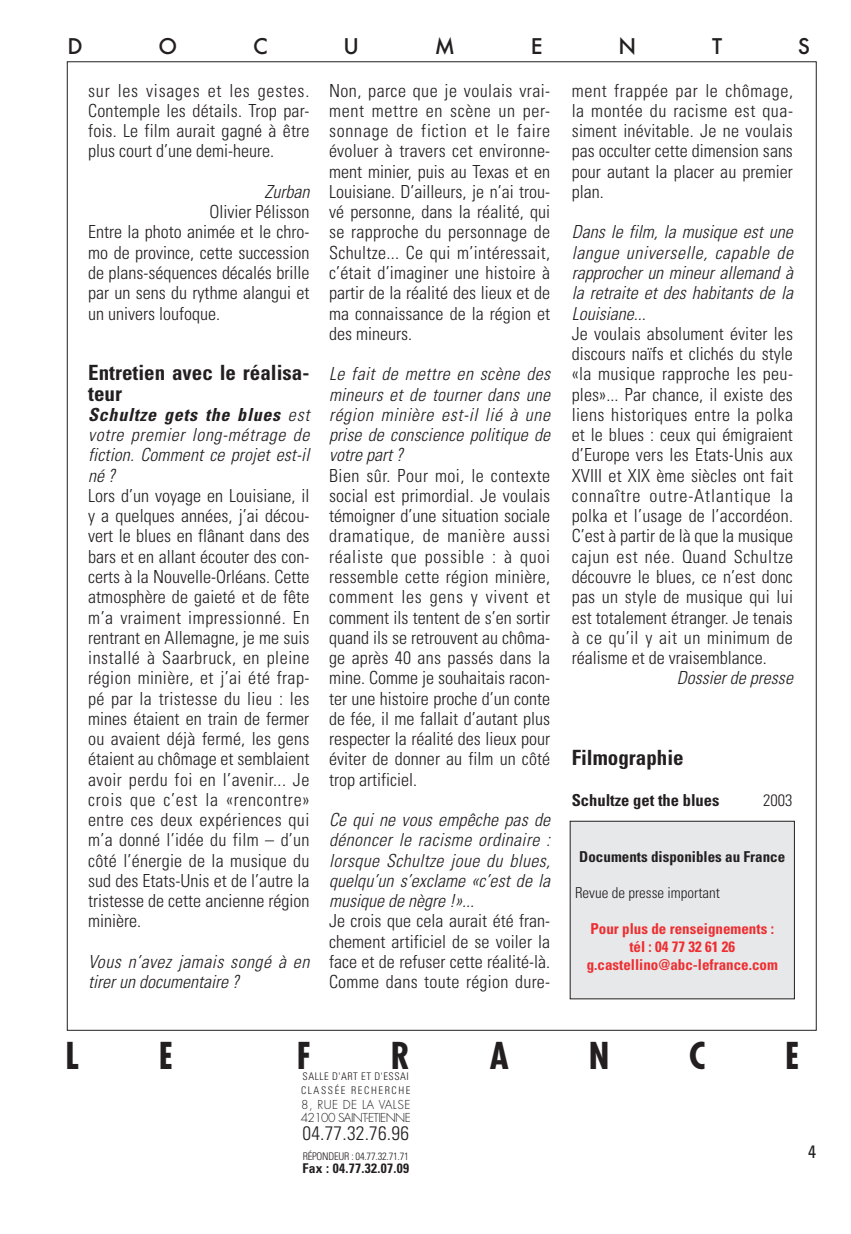
<style>
.page{position:relative;width:851px;height:1234px;background:#fff}
.page>*{position:absolute;margin:0;border:0;box-sizing:border-box;transform-origin:0 0}
.t1{font:700 condensed 36px "Futura";color:#231f20}
.t2{font:700 condensed 21px/20.2px "Univers";color:#231f20}
.t3{font:500 21px "Futura";color:#231f20}
.t4{font:300 condensed 19.5px "Univers";letter-spacing:.01em;color:#231f20}
.t5{font:300 condensed 18px/20.2px "Univers";color:#231f20;text-align:justify}
.t6{font:italic 300 condensed 18px/20.2px "Univers";letter-spacing:.005em;color:#231f20;text-align:justify}
.t7{font:condensed 18px "Univers";color:#231f20}
.t8{font:700 condensed 16.5px "Univers";color:#231f20}
.t9{font:300 condensed 16.5px "Univers";color:#231f20}
.t10{font:700 condensed 15px/18px "Univers";color:#ee2e31;text-align:center}
.t11{font:700 condensed 15px "Univers";color:#231f20}
.t12{font:300 condensed 15px "Univers";color:#231f20}
.t13{font:700 condensed 13.5px "Univers";letter-spacing:.025em;color:#231f20}
.t14{font:300 12px/13.5px "Futura";letter-spacing:-.05em;color:#231f20}
.t15{font:300 condensed 10.5px/13.5px "Univers";letter-spacing:.15em;color:#231f20}
.t16{font:300 condensed 10.5px "Univers";letter-spacing:-.02em;color:#231f20}
.s1{font-weight:700}
</style>
<div class="page">
<div style="left:570px;top:821px;width:224px;height:177px;background:#e7e8e9"></div>
<p class="t3" style="left:67px;top:37px;width:17px">D</p>
<p class="t3" style="left:158px;top:37px;width:20px">O</p>
<p class="t3" style="left:253px;top:37px;width:16px">C</p>
<p class="t3" style="left:343px;top:37px;width:17px">U</p>
<p class="t3" style="left:435px;top:37px;width:22px">M</p>
<p class="t3" style="left:531px;top:37px;width:13px">E</p>
<p class="t3" style="left:618px;top:37px;width:19px">N</p>
<p class="t3" style="left:712px;top:37px;width:12px">T</p>
<p class="t3" style="left:797px;top:37px;width:14px">S</p>
<p class="t5" style="left:88px;top:82px;width:223px">sur les visages et les gestes.<br>Contemple les détails. Trop par&shy;fois. Le film aurait gagné à être plus court d’une demi-heure.</p>
<p class="t6" style="left:264px;top:183px;width:46px">Zurban</p>
<p class="t5" style="left:88px;top:203px;width:223px;text-indent:121px">Olivier Pélisson Entre la photo animée et le chro&shy;mo de province, cette succession de plans-séquences décalés brille par un sens du rythme alangui et un univers loufoque.</p>
<p class="t2" style="left:88px;top:365px;width:223px">Entretien avec le réalisa&shy;teur</p>
<p class="t6" style="left:88px;top:406px;width:223px"><span class="s1">Schultze gets the blues</span> est votre premier long-métrage de fiction. Comment ce projet est-il né ?</p>
<p class="t5" style="left:88px;top:487px;width:223px">Lors d’un voyage en Louisiane, il y a quelques années, j’ai décou&shy;vert le blues en flânant dans des bars et en allant écouter des con&shy;certs à la Nouvelle-Orléans. Cette atmosphère de gaieté et de fête m’a vraiment impressionné. En rentrant en Allemagne, je me suis installé à Saarbruck, en pleine région minière, et j’ai été frap&shy;pé par la tristesse du lieu : les mines étaient en train de fermer ou avaient déjà fermé, les gens étaient au chômage et semblaient avoir perdu foi en l’avenir... Je crois que c’est la «rencontre» entre ces deux expériences qui m’a donné l’idée du film – d’un côté l’énergie de la musique du sud des Etats-Unis et de l’autre la tristesse de cette ancienne région minière.</p>
<p class="t6" style="left:88px;top:953px;width:223px">Vous n’avez jamais songé à en tirer un documentaire ?</p>
<p class="t5" style="left:329px;top:82px;width:223px">Non, parce que je voulais vrai&shy;ment mettre en scène un per&shy;sonnage de fiction et le faire évoluer à travers cet environne&shy;ment minier, puis au Texas et en Louisiane. D’ailleurs, je n’ai trou&shy;vé personne, dans la réalité, qui se rapproche du personnage de Schultze... Ce qui m’intéressait, c’était d’imaginer une histoire à partir de la réalité des lieux et de ma connaissance de la région et des mineurs.</p>
<p class="t6" style="left:329px;top:365px;width:223px">Le fait de mettre en scène des mineurs et de tourner dans une région minière est-il lié à une prise de conscience politique de votre part ?</p>
<p class="t5" style="left:329px;top:467px;width:223px">Bien sûr. Pour moi, le contexte social est primordial. Je voulais témoigner d’une situation sociale dramatique, de manière aussi réaliste que possible : à quoi ressemble cette région minière, comment les gens y vivent et comment ils tentent de s’en sortir quand ils se retrouvent au chôma&shy;ge après 40 ans passés dans la mine. Comme je souhaitais racon&shy;ter une histoire proche d’un conte de fée, il me fallait d’autant plus respecter la réalité des lieux pour éviter de donner au film un côté trop artificiel.</p>
<p class="t6" style="left:329px;top:811px;width:223px">Ce qui ne vous empêche pas de dénoncer le racisme ordinaire : lorsque Schultze joue du blues, quelqu’un s’exclame «c’est de la musique de nègre !»...</p>
<p class="t5" style="left:329px;top:912px;width:223px">Je crois que cela aurait été fran&shy;chement artificiel de se voiler la face et de refuser cette réalité-là.<br>Comme dans toute région dure-</p>
<p class="t5" style="left:571px;top:82px;width:223px">ment frappée par le chômage, la montée du racisme est qua&shy;siment inévitable. Je ne voulais pas occulter cette dimension sans pour autant la placer au premier plan.</p>
<p class="t6" style="left:571px;top:224px;width:223px">Dans le film, la musique est une langue universelle, capable de rapprocher un mineur allemand à la retraite et des habitants de la Louisiane...</p>
<p class="t5" style="left:571px;top:325px;width:223px">Je voulais absolument éviter les discours naïfs et clichés du style «la musique rapproche les peu&shy;ples»... Par chance, il existe des liens historiques entre la polka et le blues : ceux qui émigraient d’Europe vers les Etats-Unis aux XVIII et XIX ème siècles ont fait connaître outre-Atlantique la polka et l’usage de l’accordéon.<br>C’est à partir de là que la musique cajun est née. Quand Schultze découvre le blues, ce n’est donc pas un style de musique qui lui est totalement étranger. Je tenais à ce qu’il y ait un minimum de réalisme et de vraisemblance.</p>
<p class="t6" style="left:676px;top:669px;width:117px">Dossier de presse</p>
<p class="t2" style="left:571px;top:749px;width:113px">Filmographie</p>
<p class="t8" style="left:571px;top:793px;width:149px">Schultze get the blues</p>
<p class="t9" style="left:763px;top:793px;width:31px">2003</p>
<p class="t11" style="left:579px;top:851px;width:207px">Documents disponibles au France</p>
<p class="t12" style="left:575px;top:887px;width:146px">Revue de presse important</p>
<p class="t10" style="left:586px;top:921px;width:193px">Pour plus de renseignements : tél : 04 77 32 61 26 g.castellino@abc-lefrance.com</p>
<h1 class="t1" style="left:65px;top:1039px;width:15px">L</h1>
<h1 class="t1" style="left:159px;top:1039px;width:16px">E</h1>
<h1 class="t1" style="left:297px;top:1039px;width:16px">F</h1>
<h1 class="t1" style="left:391px;top:1039px;width:21px">R</h1>
<h1 class="t1" style="left:490px;top:1039px;width:21px">A</h1>
<h1 class="t1" style="left:588px;top:1039px;width:22px">N</h1>
<h1 class="t1" style="left:689px;top:1039px;width:18px">C</h1>
<h1 class="t1" style="left:785px;top:1039px;width:16px">E</h1>
<p class="t15" style="left:301px;top:1070px;width:111px">SALLE D'ART ET D'ESSAI<br>CLASSÉE RECHERCHE</p>
<p class="t14" style="left:300px;top:1098px;width:112px">8, RUE DE LA VALSE<br>42100 SAINT-ETIENNE</p>
<p class="t4" style="left:302px;top:1125px;width:108px">04.77.32.76.96</p>
<p class="t16" style="left:302px;top:1151px;width:108px">RÉPONDEUR : 04.77.32.71.71</p>
<p class="t13" style="left:302px;top:1162px;width:108px">Fax : 04.77.32.07.09</p>
<p class="t7" style="left:808px;top:1144px;width:9px">4</p>
</div>
